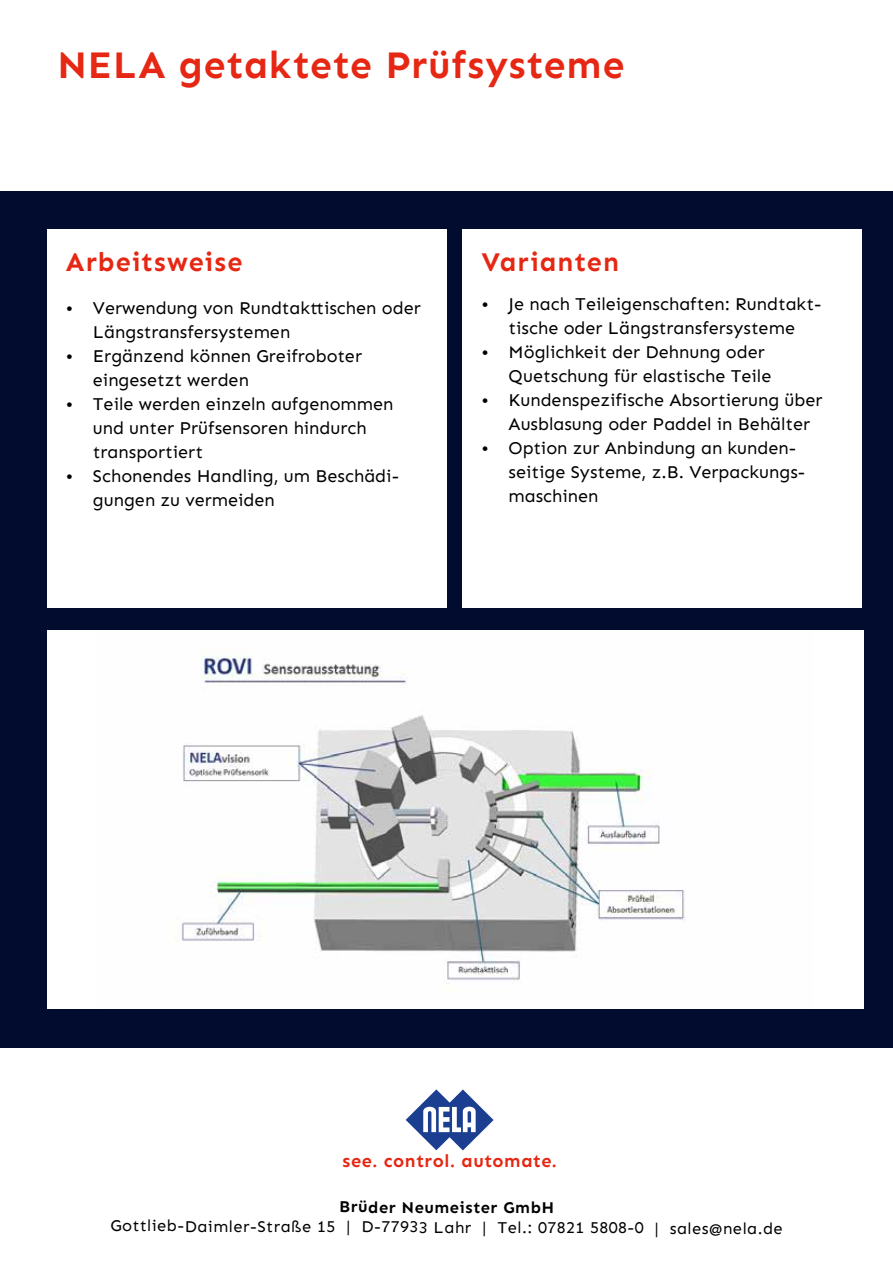
<style>
.page{position:relative;width:893px;height:1263px;background:#fff}
.page>*{position:absolute;margin:0;border:0;box-sizing:border-box;transform-origin:0 0}
.t1{font:700 39px "Sen";letter-spacing:.015em;color:#e52713}
.t2{font:700 27px "Sen";letter-spacing:.035em;color:#e52713}
.t3{font:700 18.15px "Sen";letter-spacing:.03em;color:#e52713}
.t4{font:18px/24px "Sen";color:#000}
.t5{font:16.5px "Sen";letter-spacing:.025em;color:#000}
.t6{font:700 16.5px "Sen";letter-spacing:.025em;color:#000}
</style>
<div class="page">
<div style="left:0;top:191px;width:893px;height:857px;background:#010c2e"></div>
<div style="left:47px;top:630px;width:816px;height:379px;background:#fff"></div>
<img style="left:175px;top:654px;width:510px;height:330px">
<svg style="left:406px;top:1089px;width:87px;height:61px"></svg>
<div style="left:47px;top:230px;width:399px;height:378px;background:#fff"></div>
<div style="left:463px;top:230px;width:399px;height:378px;background:#fff"></div>
<h1 class="t1" style="left:57px;top:43px;width:569px">NELA getaktete Prüfsysteme</h1>
<h2 class="t2" style="left:66px;top:246px;width:178px">Arbeitsweise</h2>
<p class="t4" style="left:93px;top:296px;width:329px;text-indent:-27px">• Verwendung von Rundtakttischen oder<br>Längstransfersystemen</p>
<p class="t4" style="left:93px;top:344px;width:271px;text-indent:-27px">• Ergänzend können Greifroboter eingesetzt werden</p>
<p class="t4" style="left:93px;top:392px;width:302px;text-indent:-27px">• Teile werden einzeln aufgenommen und unter Prüfsensoren hindurch transportiert</p>
<p class="t4" style="left:93px;top:464px;width:308px;text-indent:-27px">• Schonendes Handling, um Beschädi&shy;gungen zu vermeiden</p>
<h2 class="t2" style="left:482px;top:246px;width:139px">Varianten</h2>
<p class="t4" style="left:482px;top:292px;width:341px;text-align:center">• Je nach Teileigenschaften: Rundtakt&shy;tische oder Längstransfersysteme</p>
<p class="t4" style="left:509px;top:340px;width:264px;text-indent:-27px">• Möglichkeit der Dehnung oder<br>Quetschung für elastische Teile</p>
<p class="t4" style="left:509px;top:388px;width:315px;text-indent:-27px">• Kundenspezifische Absortierung über<br>Ausblasung oder Paddel in Behälter</p>
<p class="t4" style="left:509px;top:436px;width:298px;text-indent:-27px">• Option zur Anbindung an kunden&shy;seitige Systeme, z.B. Verpackungs&shy;maschinen</p>
<p class="t3" style="left:343px;top:1150px;width:216px">see. control. automate.</p>
<p class="t6" style="left:339px;top:1198px;width:217px">Brüder Neumeister GmbH</p>
<p class="t5" style="left:110px;top:1217px;width:674px">Gottlieb-Daimler-Straße 15 | D-77933 Lahr | Tel.: 07821 5808-0 | sales@nela.de</p>
</div>
